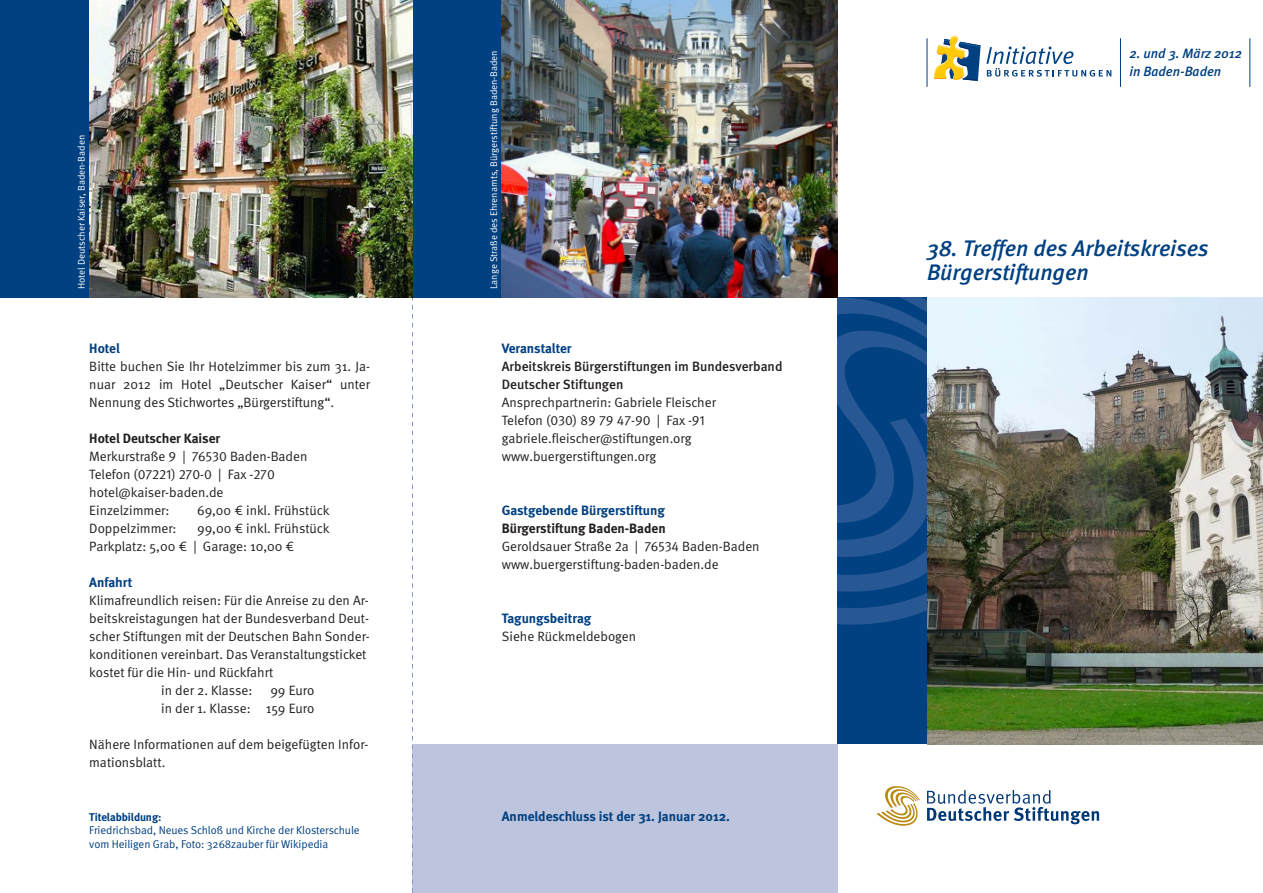
<style>
.page{position:relative;width:1263px;height:893px;background:#fff}
.page>*{position:absolute;margin:0;border:0;box-sizing:border-box;transform-origin:0 0}
.t1{font:italic 500 22.5px/24.8px "Meta";color:#014081}
.t2{font:13.5px/18px "Meta Normal";color:#231f20}
.t3{font:700 13.5px "Meta";color:#014081}
.t4{font:500 13.5px/18px "Meta";color:#231f20}
.t5{font:700 13.5px "Meta";color:#231f20}
.t6{font:italic 500 13.5px/18px "Meta";color:#014081}
.t7{font:11.25px/13.5px "Meta Normal";letter-spacing:-.005em;color:#014081}
.t8{font:700 11.25px "Meta";letter-spacing:-.01em;color:#014081}
.t9{font:9.75px "Meta Normal";color:#fff}
.s1{font-family:"Meta Normal Expert"}
.s2{font-family:"Meta Normal Caps Expert"}
</style>
<div class="page">
<div style="left:0;top:0;width:89px;height:298px;background:#014081"></div>
<div style="left:412px;top:0;width:90px;height:298px;background:#014081"></div>
<div style="left:838px;top:298px;width:89px;height:446px;background:#014081"></div>
<svg style="left:838px;top:298px;width:89px;height:327px"></svg>
<div style="left:412px;top:744px;width:426px;height:149px;background:#bdc4dd"></div>
<svg style="left:876px;top:786px;width:44px;height:40px"></svg>
<svg style="left:927px;top:790px;width:172px;height:34px"></svg>
<svg style="left:412px;top:0;width:1px;height:893px"></svg>
<img style="left:89px;top:0;width:323px;height:298px">
<img style="left:927px;top:298px;width:336px;height:446px">
<img style="left:502px;top:0;width:336px;height:298px">
<hr style="left:927px;top:38px;width:1px;height:49px;background:#014081">
<hr style="left:1249px;top:38px;width:1px;height:49px;background:#014081">
<hr style="left:1120px;top:38px;width:1px;height:49px;background:#014081">
<svg style="left:934px;top:35px;width:177px;height:46px"></svg>
<p class="t9" style="left:76px;top:289px;width:155px;rotate:-90deg">Hotel Deutscher Kaiser, Baden-Baden</p>
<p class="t3" style="left:89px;top:339px;width:32px">Hotel</p>
<p class="t2" style="left:89px;top:357px;width:282px;text-align:justify">Bitte buchen Sie Ihr Hotelzimmer bis zum 31. Ja&shy;nuar 2012 im Hotel „Deutscher Kaiser“ unter Nennung des Stichwortes „Bürgerstiftung“.</p>
<p class="t5" style="left:89px;top:429px;width:132px">Hotel Deutscher Kaiser</p>
<p class="t2" style="left:89px;top:447px;width:220px">Merkurstraße <span class="s1">9</span> | <span class="s1">76530</span> Baden-Baden<br>Telefon (<span class="s1">07221</span>) <span class="s1">270</span>-<span class="s1">0</span> | Fax -<span class="s1">270 </span>hotel@kaiser-baden.de<br>Einzelzimmer:</p>
<p class="t2" style="left:197px;top:501px;width:134px">69,00 € inkl. Frühstück</p>
<p class="t2" style="left:89px;top:519px;width:242px;text-indent:108px">99,00 € inkl. Frühstück<br>Parkplatz: 5,00 € | Garage: 10,00 €</p>
<p class="t3" style="left:89px;top:573px;width:45px">Anfahrt</p>
<p class="t2" style="left:89px;top:591px;width:281px">Klimafreundlich reisen: Für die Anreise zu den Ar-</p>
<p class="t2" style="left:89px;top:609px;width:281px">beitskreistagungen hat der Bundesverband Deut-</p>
<p class="t2" style="left:89px;top:627px;width:282px">scher Stiftungen mit der Deutschen Bahn Sonder-</p>
<p class="t2" style="left:89px;top:645px;width:279px">konditionen vereinbart. Das Veranstaltungsticket</p>
<p class="t2" style="left:89px;top:663px;width:186px">kostet für die Hin- und Rückfahrt</p>
<p class="t2" style="left:161px;top:681px;width:92px">in der 2. Klasse:</p>
<p class="t2" style="left:89px;top:519px;width:89px">Doppelzimmer:</p>
<p class="t2" style="left:161px;top:681px;width:155px;text-align:right">99 Euro<br>in der 1. Klasse: 159 Euro</p>
<p class="t2" style="left:89px;top:735px;width:281px">Nähere Informationen auf dem beigefügten Infor&shy;mationsblatt.</p>
<p class="t8" style="left:89px;top:810px;width:74px">Titelabbildung:</p>
<p class="t7" style="left:89px;top:823px;width:272px">Friedrichsbad, Neues Schloß und Kirche der Klosterschule vom Heiligen Grab, Foto: 3268zauber für Wikipedia</p>
<p class="t9" style="left:488px;top:289px;width:240px;rotate:-90deg">Lange Straße des Ehrenamts, Bürgerstiftung Baden-Baden</p>
<p class="t3" style="left:502px;top:339px;width:71px">Veranstalter</p>
<p class="t4" style="left:502px;top:357px;width:282px">Arbeitskreis Bürgerstiftungen im Bundesverband<br>Deutscher Stiftungen</p>
<p class="t2" style="left:502px;top:393px;width:216px">Ansprechpartnerin: Gabriele Fleischer Telefon (<span class="s2">030</span>) <span class="s2">89 79 47</span>-<span class="s2">90</span> | Fax -<span class="s2">91 </span>gabriele.fleischer@stiftungen.org www.buergerstiftungen.org</p>
<p class="t3" style="left:502px;top:501px;width:165px">Gastgebende Bürgerstiftung</p>
<p class="t5" style="left:502px;top:519px;width:165px">Bürgerstiftung Baden-Baden</p>
<p class="t2" style="left:502px;top:537px;width:259px">Geroldsauer Straße <span class="s1">2</span>a | <span class="s1">76534</span> Baden-Baden www.buergerstiftung-baden-baden.de</p>
<p class="t3" style="left:502px;top:609px;width:91px">Tagungsbeitrag</p>
<p class="t2" style="left:502px;top:627px;width:136px">Siehe Rückmeldebogen</p>
<p class="t3" style="left:502px;top:807px;width:230px">Anmeldeschluss ist der 31. Januar 2012.</p>
<p class="t6" style="left:1129px;top:45px;width:114px">2. und 3. März 2012 in Baden-Baden</p>
<h1 class="t1" style="left:927px;top:236px;width:283px">38. Treffen des Arbeitskreises<br>Bürgerstiftungen</h1>
</div>
